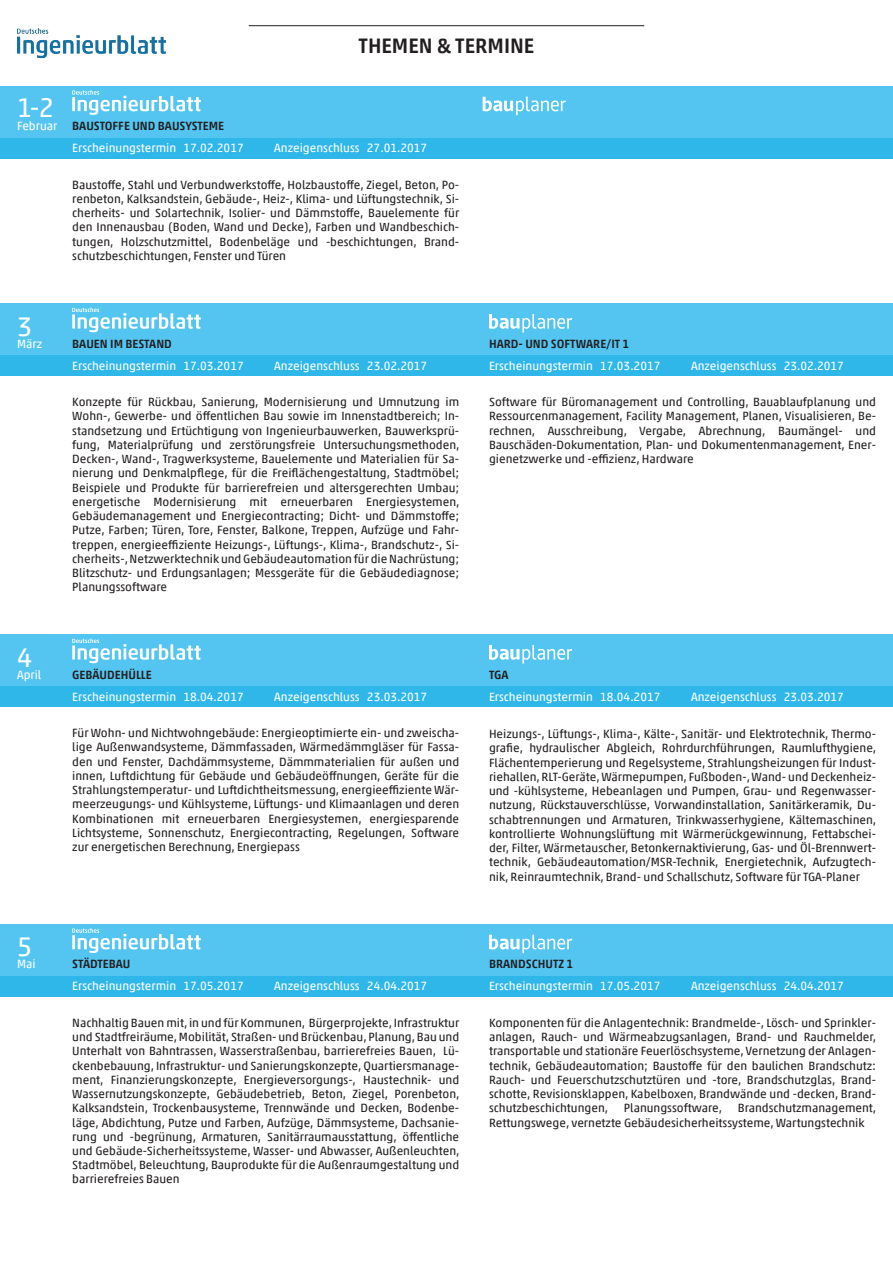
<style>
.page{position:relative;width:893px;height:1263px;background:#fff}
.page>*{position:absolute;margin:0;border:0;box-sizing:border-box;transform-origin:0 0}
.t1{font:27px "Akko Pro";color:#fff}
.t2{font:500 21px "Akko Pro";color:#231f20}
.t3{font:12px/14.2px "Akko Pro";color:#231f20;text-align:justify}
.t4{font:12px "Akko Pro";color:#fff}
.t5{font:500 12px "Akko Pro";color:#231f20}
</style>
<div class="page">
<div style="left:0;top:137px;width:893px;height:21px;background:#30b7ea"></div>
<div style="left:0;top:86px;width:893px;height:51px;background:#54c5f1"></div>
<svg style="left:72px;top:90px;width:129px;height:25px"></svg>
<svg style="left:483px;top:97px;width:83px;height:18px"></svg>
<div style="left:0;top:355px;width:893px;height:21px;background:#30b7ea"></div>
<div style="left:0;top:303px;width:893px;height:52px;background:#54c5f1"></div>
<svg style="left:72px;top:307px;width:129px;height:25px"></svg>
<svg style="left:489px;top:314px;width:83px;height:19px"></svg>
<div style="left:0;top:685px;width:893px;height:22px;background:#30b7ea"></div>
<div style="left:0;top:634px;width:893px;height:51px;background:#54c5f1"></div>
<svg style="left:72px;top:638px;width:129px;height:25px"></svg>
<svg style="left:489px;top:645px;width:83px;height:18px"></svg>
<div style="left:0;top:975px;width:893px;height:21px;background:#30b7ea"></div>
<div style="left:0;top:924px;width:893px;height:51px;background:#54c5f1"></div>
<svg style="left:72px;top:928px;width:129px;height:25px"></svg>
<svg style="left:489px;top:935px;width:83px;height:18px"></svg>
<hr style="left:249px;top:25px;width:395px;height:1px;background:#231f20">
<img style="left:17px;top:29px;width:149px;height:28px">
<h2 class="t2" style="left:359px;top:33px;width:177px">THEMEN &amp; TERMINE</h2>
<h1 class="t1" style="left:17px;top:91px;width:38px">1-2</h1>
<p class="t4" style="left:17px;top:119px;width:42px">Februar</p>
<p class="t5" style="left:72px;top:119px;width:153px">BAUSTOFFE UND BAUSYSTEME</p>
<p class="t4" style="left:72px;top:141px;width:173px">Erscheinungstermin 17.02.2017</p>
<p class="t4" style="left:274px;top:141px;width:154px">Anzeigenschluss 27.01.2017</p>
<p class="t3" style="left:72px;top:177px;width:388px">Baustoffe, Stahl und Verbundwerkstoffe, Holzbaustoffe, Ziegel, Beton, Po&shy;renbeton, Kalksandstein, Gebäude-, Heiz-, Klima- und Lüftungstechnik, Si&shy;cherheits- und Solartechnik, Isolier- und Dämmstoffe, Bauelemente für den Innenausbau (Boden, Wand und Decke), Farben und Wandbeschich&shy;tungen, Holzschutzmittel, Bodenbeläge und -beschichtungen, Brand&shy;schutzbeschichtungen, Fenster und Türen</p>
<h1 class="t1" style="left:17px;top:310px;width:17px">3</h1>
<p class="t4" style="left:17px;top:336px;width:27px">März</p>
<h1 class="t1" style="left:17px;top:641px;width:17px">4</h1>
<p class="t4" style="left:17px;top:667px;width:26px">April</p>
<p class="t5" style="left:72px;top:336px;width:101px">BAUEN IM BESTAND</p>
<p class="t5" style="left:489px;top:336px;width:142px">HARD- UND SOFTWARE/IT 1</p>
<p class="t4" style="left:72px;top:358px;width:173px">Erscheinungstermin 17.03.2017</p>
<p class="t4" style="left:274px;top:358px;width:154px">Anzeigenschluss 23.02.2017</p>
<p class="t4" style="left:489px;top:358px;width:173px">Erscheinungstermin 17.03.2017</p>
<p class="t4" style="left:691px;top:358px;width:154px">Anzeigenschluss 23.02.2017</p>
<p class="t3" style="left:489px;top:395px;width:388px">Software für Büromanagement und Controlling, Bauablaufplanung und Ressourcenmanagement, Facility Management, Planen, Visualisieren, Be&shy;rechnen, Ausschreibung, Vergabe, Abrechnung, Baumängel- und Bauschäden-Dokumentation, Plan- und Dokumentenmanagement, Ener&shy;gienetzwerke und -effizienz, Hardware</p>
<p class="t3" style="left:72px;top:395px;width:389px">Konzepte für Rückbau, Sanierung, Modernisierung und Umnutzung im Wohn-, Gewerbe- und öffentlichen Bau sowie im Innenstadtbereich; In&shy;standsetzung und Ertüchtigung von Ingenieurbauwerken, Bauwerksprü&shy;fung, Materialprüfung und zerstörungsfreie Untersuchungsmethoden, Decken-, Wand-, Tragwerksysteme, Bauelemente und Materialien für Sa&shy;nierung und Denkmalpflege, für die Freiflächengestaltung, Stadtmöbel; Beispiele und Produkte für barrierefreien und altersgerechten Umbau; energetische Modernisierung mit erneuerbaren Energiesystemen, Gebäudemanagement und Energiecontracting; Dicht- und Dämmstoffe; Putze, Farben; Türen, Tore, Fenster, Balkone, Treppen, Aufzüge und Fahr&shy;treppen, energieeffiziente Heizungs-, Lüftungs-, Klima-, Brandschutz-, Si&shy;cherheits-, Netzwerktechnik und Gebäudeautomation für die Nachrüstung; Blitzschutz- und Erdungsanlagen; Messgeräte für die Gebäudediagnose; Planungssoftware</p>
<p class="t5" style="left:72px;top:667px;width:81px">GEBÄUDEHÜLLE</p>
<p class="t5" style="left:489px;top:667px;width:21px">TGA</p>
<p class="t4" style="left:72px;top:689px;width:173px">Erscheinungstermin 18.04.2017</p>
<p class="t4" style="left:274px;top:689px;width:154px">Anzeigenschluss 23.03.2017</p>
<p class="t4" style="left:489px;top:689px;width:173px">Erscheinungstermin 18.04.2017</p>
<p class="t4" style="left:691px;top:689px;width:154px">Anzeigenschluss 23.03.2017</p>
<p class="t3" style="left:489px;top:727px;width:389px">Heizungs-, Lüftungs-, Klima-, Kälte-, Sanitär- und Elektrotechnik, Thermo&shy;grafie, hydraulischer Abgleich, Rohrdurchführungen, Raumlufthygiene, Flächentemperierung und Regelsysteme, Strahlungsheizungen für Indust&shy;riehallen, RLT-Geräte, Wärmepumpen, Fußboden-, Wand- und Deckenheiz&shy;und -kühlsysteme, Hebeanlagen und Pumpen, Grau- und Regenwasser&shy;nutzung, Rückstauverschlüsse, Vorwandinstallation, Sanitärkeramik, Du&shy;schabtrennungen und Armaturen, Trinkwasserhygiene, Kältemaschinen, kontrollierte Wohnungslüftung mit Wärmerückgewinnung, Fettabschei&shy;der, Filter, Wärmetauscher, Betonkernaktivierung, Gas- und Öl-Brennwert&shy;technik, Gebäudeautomation/MSR-Technik, Energietechnik, Aufzugtech&shy;nik, Reinraumtechnik, Brand- und Schallschutz, Software für TGA-Planer</p>
<p class="t3" style="left:72px;top:726px;width:388px">Für Wohn- und Nichtwohngebäude: Energieoptimierte ein- und zweischa&shy;lige Außenwandsysteme, Dämmfassaden, Wärmedämmgläser für Fassa&shy;den und Fenster, Dachdämmsysteme, Dämmmaterialien für außen und innen, Luftdichtung für Gebäude und Gebäudeöffnungen, Geräte für die Strahlungstemperatur- und Luftdichtheitsmessung, energieeffiziente Wär&shy;meerzeugungs- und Kühlsysteme, Lüftungs- und Klimaanlagen und deren Kombinationen mit erneuerbaren Energiesystemen, energiesparende Lichtsysteme, Sonnenschutz, Energiecontracting, Regelungen, Software zur energetischen Berechnung, Energiepass</p>
<h1 class="t1" style="left:17px;top:930px;width:17px">5</h1>
<p class="t4" style="left:17px;top:957px;width:20px">Mai</p>
<p class="t5" style="left:72px;top:957px;width:60px">STÄDTEBAU</p>
<p class="t5" style="left:489px;top:957px;width:86px">BRANDSCHUTZ 1</p>
<p class="t4" style="left:72px;top:979px;width:173px">Erscheinungstermin 17.05.2017</p>
<p class="t4" style="left:274px;top:979px;width:154px">Anzeigenschluss 24.04.2017</p>
<p class="t4" style="left:489px;top:979px;width:173px">Erscheinungstermin 17.05.2017</p>
<p class="t4" style="left:691px;top:979px;width:154px">Anzeigenschluss 24.04.2017</p>
<p class="t3" style="left:489px;top:1015px;width:389px;text-align:left">Komponenten für die Anlagentechnik: Brandmelde-, Lösch- und Sprinkler&shy;anlagen, Rauch- und Wärmeabzugsanlagen, Brand- und Rauchmelder, transportable und stationäre Feuerlöschsysteme, Vernetzung der Anlagen&shy;technik, Gebäudeautomation; Baustoffe für den baulichen Brandschutz:<br>Rauch- und Feuerschutzschutztüren und -tore, Brandschutzglas, Brand&shy;schotte, Revisionsklappen, Kabelboxen, Brandwände und -decken, Brand&shy;schutzbeschichtungen,</p>
<p class="t3" style="left:72px;top:1015px;width:389px;text-align:left">Nachhaltig Bauen mit, in und für Kommunen, Bürgerprojekte, Infrastruktur und Stadtfreiräume, Mobilität, Straßen- und Brückenbau, Planung, Bau und Unterhalt von Bahntrassen, Wasserstraßenbau, barrierefreies Bauen, Lü&shy;ckenbebauung, Infrastruktur- und Sanierungskonzepte, Quartiersmanage&shy;ment, Finanzierungskonzepte, Energieversorgungs-, Haustechnik- und Wassernutzungskonzepte, Gebäudebetrieb, Beton, Ziegel, Porenbeton, Kalksandstein, Trockenbausysteme, Trennwände und Decken, Bodenbe&shy;läge, Abdichtung, Putze und Farben, Aufzüge, Dämmsysteme, Dachsanie&shy;rung und -begrünung, Armaturen, Sanitärraumausstattung, öffentliche und Gebäude-Sicherheitssysteme, Wasser- und Abwasser, Außenleuchten, Stadtmöbel, Beleuchtung, Bauprodukte für die Außenraumgestaltung und barrierefreies Bauen</p>
<p class="t3" style="left:489px;top:1101px;width:389px;text-indent:249px">Brandschutzmanagement,<br>Rettungswege, vernetzte Gebäudesicherheitssysteme, Wartungstechnik</p>
<p class="t3" style="left:624px;top:1101px;width:100px">Planungssoftware,</p>
</div>
